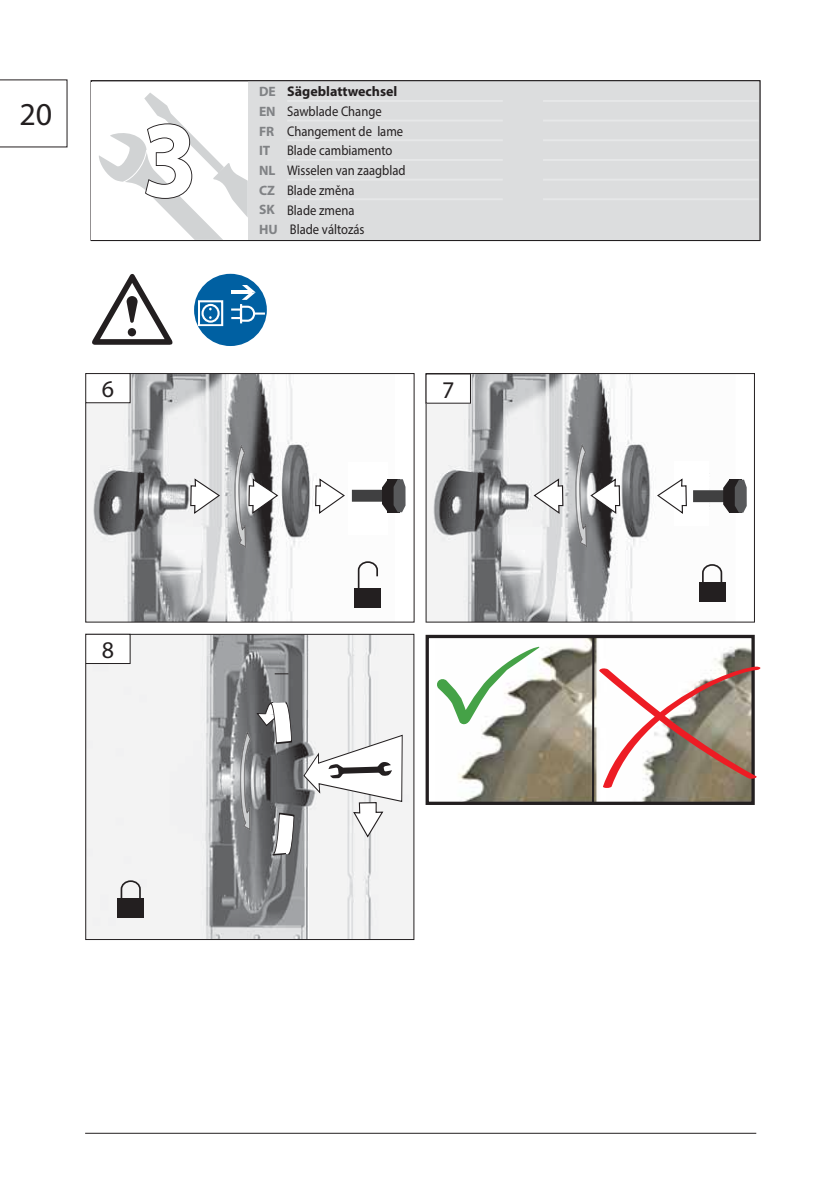
<style>
.page{position:relative;width:840px;height:1191px;background:#fff}
.page>*{position:absolute;margin:0;border:0;box-sizing:border-box;transform-origin:0 0}
.t1{font:700 109.6px "Myriad Pro";color:#fff;scale:.9 1}
.t2{font:32px "Myriad Pro";color:#231f20}
.t3{font:24px "Myriad Pro";color:#231f20}
.t4{font:14px/19.8px "Myriad Pro";color:#231f20;scale:.9 1}
.s1{font-weight:700;font-size:13.6px;color:#808285}
.s2{font-weight:700}
</style>
<div class="page">
<svg style="left:0;top:79px;width:67px;height:68px"></svg>
<hr style="left:85px;top:1132px;width:670px;height:1px;background:#231f20">
<div style="left:194px;top:274px;width:73px;height:72px;background:#0060a2;border-radius:50%"></div>
<svg style="left:198px;top:300px;width:26px;height:26px"></svg>
<svg style="left:231px;top:285px;width:34px;height:61px"></svg>
<svg style="left:92px;top:274px;width:81px;height:71px"></svg>
<div style="left:128px;top:328px;width:8px;height:8px;background:#231f20;border-radius:50%"></div>
<svg style="left:425px;top:373px;width:329px;height:249px"></svg>
<img style="left:87px;top:375px;width:307px;height:245px">
<div style="left:85px;top:373px;width:329px;height:249px;border:1px solid #231f20"></div>
<img style="left:87px;top:636px;width:325px;height:302px">
<div style="left:85px;top:634px;width:329px;height:306px;border:1px solid #231f20"></div>
<svg style="left:255px;top:700px;width:37px;height:44px"></svg>
<svg style="left:274px;top:673px;width:14px;height:1px"></svg>
<svg style="left:271px;top:812px;width:24px;height:44px"></svg>
<div style="left:86px;top:634px;width:44px;height:29px;background:#fff"></div>
<div style="left:85px;top:634px;width:45px;height:30px;border:1px solid #231f20"></div>
<div style="left:426px;top:374px;width:44px;height:29px;background:#fff"></div>
<div style="left:425px;top:373px;width:45px;height:31px;border:1px solid #231f20"></div>
<div style="left:86px;top:373px;width:44px;height:30px;background:#fff"></div>
<div style="left:85px;top:373px;width:45px;height:30px;border:1px solid #231f20"></div>
<svg style="left:189px;top:478px;width:32px;height:37px"></svg>
<svg style="left:532px;top:478px;width:32px;height:37px"></svg>
<svg style="left:247px;top:478px;width:32px;height:37px"></svg>
<svg style="left:588px;top:478px;width:32px;height:37px"></svg>
<svg style="left:314px;top:478px;width:32px;height:37px"></svg>
<img style="left:458px;top:639px;width:292px;height:162px">
<div style="left:425px;top:635px;width:329px;height:170px;border:3px solid #231f20"></div>
<img style="left:234px;top:444px;width:12px;height:104px">
<img style="left:235px;top:446px;width:10px;height:101px">
<img style="left:240px;top:730px;width:11px;height:100px">
<img style="left:240px;top:732px;width:10px;height:97px">
<svg style="left:598px;top:666px;width:162px;height:122px"></svg>
<hr style="left:591px;top:637px;width:3px;height:165px;background:#231f20">
<div style="left:348px;top:462px;width:39px;height:73px;background:#fff"></div>
<div style="left:674px;top:461px;width:34px;height:64px;background:#fff"></div>
<svg style="left:655px;top:478px;width:32px;height:37px"></svg>
<div style="left:354px;top:588px;width:26px;height:20px;background:#231f20"></div>
<svg style="left:357px;top:560px;width:21px;height:28px"></svg>
<div style="left:698px;top:581px;width:27px;height:20px;background:#231f20"></div>
<svg style="left:700px;top:563px;width:22px;height:19px"></svg>
<div style="left:117px;top:897px;width:27px;height:20px;background:#231f20"></div>
<svg style="left:120px;top:879px;width:22px;height:19px"></svg>
<svg style="left:437px;top:646px;width:102px;height:79px"></svg>
<div style="left:247px;top:81px;width:512px;height:159px;background:#dcddde"></div>
<hr style="left:287px;top:100px;width:215px;height:2px;background:#e6e7e8">
<hr style="left:287px;top:120px;width:215px;height:2px;background:#e6e7e8">
<hr style="left:287px;top:139px;width:215px;height:2px;background:#e6e7e8">
<hr style="left:287px;top:159px;width:215px;height:2px;background:#e6e7e8">
<hr style="left:287px;top:179px;width:215px;height:2px;background:#e6e7e8">
<hr style="left:287px;top:198px;width:215px;height:2px;background:#e6e7e8">
<hr style="left:542px;top:100px;width:216px;height:2px;background:#e6e7e8">
<hr style="left:542px;top:120px;width:216px;height:2px;background:#e6e7e8">
<hr style="left:542px;top:139px;width:216px;height:2px;background:#e6e7e8">
<hr style="left:542px;top:159px;width:216px;height:2px;background:#e6e7e8">
<hr style="left:542px;top:179px;width:216px;height:2px;background:#e6e7e8">
<hr style="left:542px;top:198px;width:216px;height:2px;background:#e6e7e8">
<div style="left:91px;top:80px;width:669px;height:161px;border:1px solid #231f20"></div>
<div style="left:92px;top:82px;width:155px;height:158px;background:#fff"></div>
<svg style="left:99px;top:93px;width:148px;height:147px"></svg>
<svg style="left:302px;top:734px;width:103px;height:105px"></svg>
<div style="left:351px;top:490px;width:34px;height:12px;background:#404041"></div>
<svg style="left:382px;top:479px;width:23px;height:33px"></svg>
<div style="left:692px;top:490px;width:34px;height:12px;background:#404041"></div>
<svg style="left:722px;top:480px;width:24px;height:33px"></svg>
<img style="left:575px;top:443px;width:11px;height:104px">
<img style="left:575px;top:445px;width:11px;height:101px">
<h2 class="t2" style="left:19px;top:103px;width:34px">20</h2>
<h1 class="t1" style="left:142px;top:119px;width:62px">3</h1>
<p class="t4" style="left:259px;top:83px;width:164px"><span class="s1">DE</span> <span class="s2">Sägeblattwechsel<br></span><span class="s1">EN</span> Sawblade Change<br><span class="s1">FR</span> Changement de lame<br><span class="s1">IT</span> Blade cambiamento<br><span class="s1">NL</span> Wisselen van zaagblad<br><span class="s1">CZ</span> Blade změna<br><span class="s1">SK</span> Blade zmena<br><span class="s1">HU</span> Blade változás</p>
<h3 class="t3" style="left:102px;top:380px;width:14px">6</h3>
<h3 class="t3" style="left:442px;top:380px;width:14px">7</h3>
<h3 class="t3" style="left:102px;top:641px;width:14px">8</h3>
</div>
